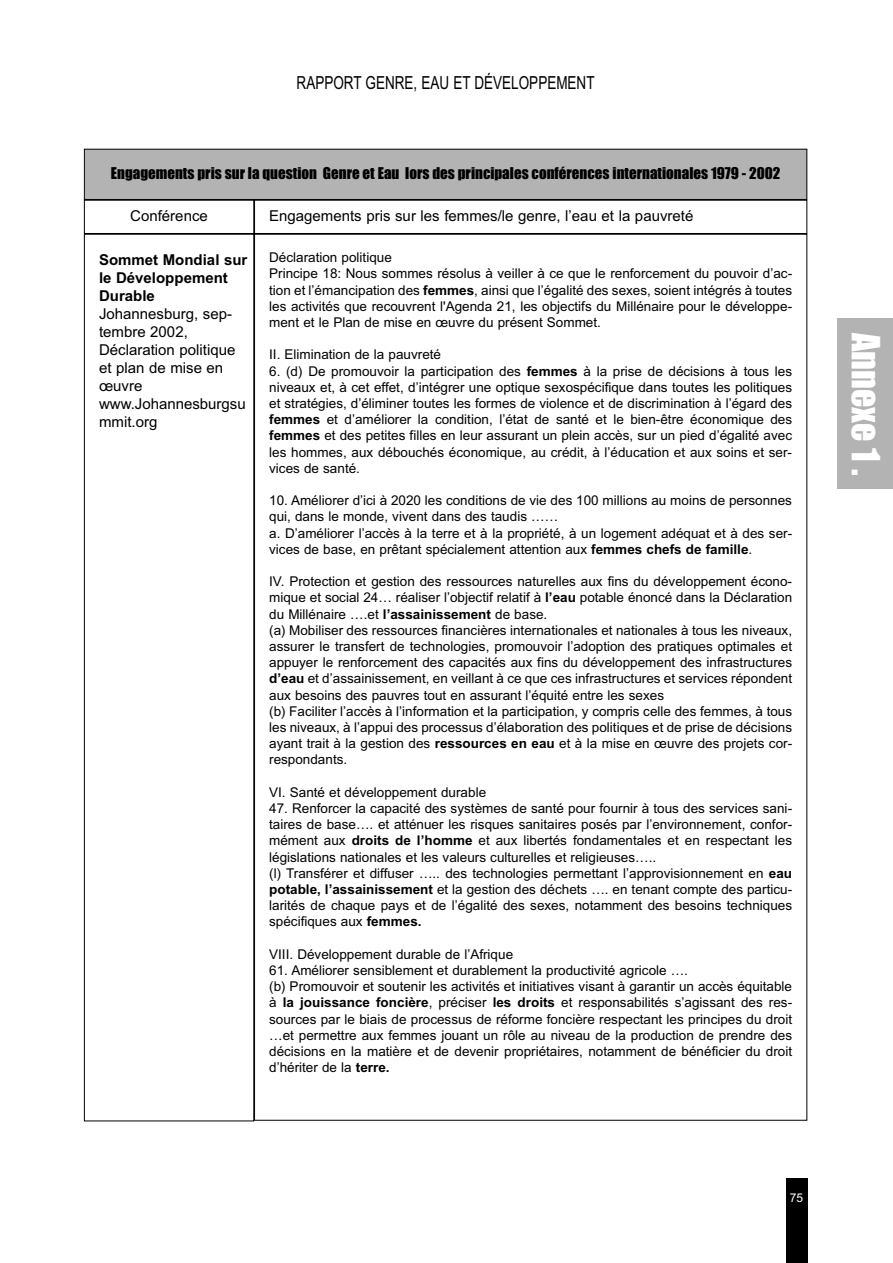
<style>
.page{position:relative;width:893px;height:1263px;background:#fff}
.page>*{position:absolute;margin:0;border:0;box-sizing:border-box;transform-origin:0 0}
.t1{font:36px "Impact";color:#fff}
.t2{font:18px "Arial";color:#000;scale:.75 1}
.t3{font:15px/18px "Arial";color:#000}
.t4{font:15px "Impact";color:#000}
.t5{font:700 15px/18px "Arial";color:#000}
.t6{font:13.5px/16.2px "Arial";color:#000}
.t7{font:12px "Arial";color:#fff}
.s1{font-weight:700}
</style>
<div class="page">
<div style="left:85px;top:150px;width:721px;height:49px;background:#b3b3b3"></div>
<div style="left:84px;top:149px;width:723px;height:51px;border:1px solid #000"></div>
<div style="left:84px;top:200px;width:170px;height:34px;border:1px solid #000"></div>
<div style="left:84px;top:234px;width:170px;height:887px;border:1px solid #000"></div>
<div style="left:254px;top:200px;width:553px;height:34px;border:1px solid #000"></div>
<div style="left:786px;top:1178px;width:21px;height:84px;background:#000"></div>
<div style="left:837px;top:319px;width:55px;height:170px;background:#b3b3b3"></div>
<h2 class="t2" style="left:296px;top:76px;width:399px">RAPPORT GENRE, EAU ET DÉVELOPPEMENT</h2>
<p class="t4" style="left:111px;top:169px;width:671px">Engagements pris sur la question Genre et Eau lors des principales conférences internationales 1979 - 2002</p>
<p class="t3" style="left:130px;top:208px;width:79px">Conférence</p>
<p class="t5" style="left:99px;top:252px;width:150px">Sommet Mondial sur le Développement<br>Durable</p>
<p class="t3" style="left:99px;top:306px;width:148px">Johannesburg, sep&shy;tembre 2002,<br>Déclaration politique et plan de mise en œuvre www.Johannesburgsu mmit.org</p>
<p class="t3" style="left:269px;top:208px;width:425px">Engagements pris sur les femmes/le genre, l’eau et la pauvreté</p>
<p class="t6" style="left:269px;top:251px;width:524px">Déclaration politique<br>Principe 18: Nous sommes résolus à veiller à ce que le renforcement du pouvoir d’ac&shy;tion et l’émancipation des <span class="s1">femmes</span>, ainsi que l’égalité des sexes, soient intégrés à toutes les activités que recouvrent l'Agenda 21, les objectifs du Millénaire pour le développe&shy;ment et le Plan de mise en œuvre du présent Sommet.</p>
<p class="t6" style="left:269px;top:348px;width:173px">II. Elimination de la pauvreté</p>
<p class="t6" style="left:269px;top:364px;width:524px;text-align:justify">6. (d) De promouvoir la participation des <span class="s1">femmes</span> à la prise de décisions à tous les niveaux et, à cet effet, d’intégrer une optique sexospécifique dans toutes les politiques et stratégies, d’éliminer toutes les formes de violence et de discrimination à l’égard des <span class="s1">femmes</span> et d’améliorer la condition, l’état de santé et le bien-être économique des <span class="s1">femmes</span> et des petites filles en leur assurant un plein accès, sur un pied d’égalité avec les hommes, aux débouchés économique, au crédit, à l’éducation et aux soins et ser&shy;vices de santé.</p>
<p class="t6" style="left:269px;top:494px;width:524px">10. Améliorer d’ici à 2020 les conditions de vie des 100 millions au moins de personnes qui, dans le monde, vivent dans des taudis ……<br>a. D’améliorer l’accès à la terre et à la propriété, à un logement adéquat et à des ser&shy;vices de base, en prêtant spécialement attention aux <span class="s1">femmes chefs de famille</span>.</p>
<p class="t6" style="left:269px;top:575px;width:524px">IV. Protection et gestion des ressources naturelles aux fins du développement écono&shy;mique et social 24… réaliser l’objectif relatif à <span class="s1">l’eau</span> potable énoncé dans la Déclaration du Millénaire ….et <span class="s1">l’assainissement</span> de base.<br>(a) Mobiliser des ressources financières internationales et nationales à tous les niveaux, assurer le transfert de technologies, promouvoir l’adoption des pratiques optimales et appuyer le renforcement des capacités aux fins du développement des infrastructures <span class="s1">d’eau</span> et d’assainissement, en veillant à ce que ces infrastructures et services répondent aux besoins des pauvres tout en assurant l’équité entre les sexes<br>(b) Faciliter l’accès à l’information et la participation, y compris celle des femmes, à tous les niveaux, à l’appui des processus d’élaboration des politiques et de prise de décisions ayant trait à la gestion des <span class="s1">ressources en eau</span> et à la mise en œuvre des projets cor&shy;respondants.</p>
<p class="t6" style="left:269px;top:785px;width:218px">VI. Santé et développement durable</p>
<p class="t6" style="left:269px;top:801px;width:524px">47. Renforcer la capacité des systèmes de santé pour fournir à tous des services sani&shy;taires de base…. et atténuer les risques sanitaires posés par l’environnement, confor&shy;mément aux <span class="s1">droits de l’homme</span> et aux libertés fondamentales et en respectant les législations nationales et les valeurs culturelles et religieuses…..<br>(l) Transférer et diffuser ….. des technologies permettant l’approvisionnement en <span class="s1">eau potable, l’assainissement</span> et la gestion des déchets …. en tenant compte des particu&shy;larités de chaque pays et de l’égalité des sexes, notamment des besoins techniques spécifiques aux <span class="s1">femmes.</span></p>
<p class="t6" style="left:269px;top:947px;width:245px">VIII. Développement durable de l’Afrique</p>
<p class="t6" style="left:269px;top:963px;width:524px">61. Améliorer sensiblement et durablement la productivité agricole ….<br>(b) Promouvoir et soutenir les activités et initiatives visant à garantir un accès équitable à <span class="s1">la jouissance foncière</span>, préciser <span class="s1">les droits</span> et responsabilités s’agissant des res&shy;sources par le biais de processus de réforme foncière respectant les principes du droit …et permettre aux femmes jouant un rôle au niveau de la production de prendre des décisions en la matière et de devenir propriétaires, notamment de bénéficier du droit d’hériter de la <span class="s1">terre.</span></p>
<h1 class="t1" style="left:877px;top:333px;width:144px;rotate:90deg">Annexe 1 .</h1>
<p class="t7" style="left:789px;top:1194px;width:15px">75</p>
</div>
